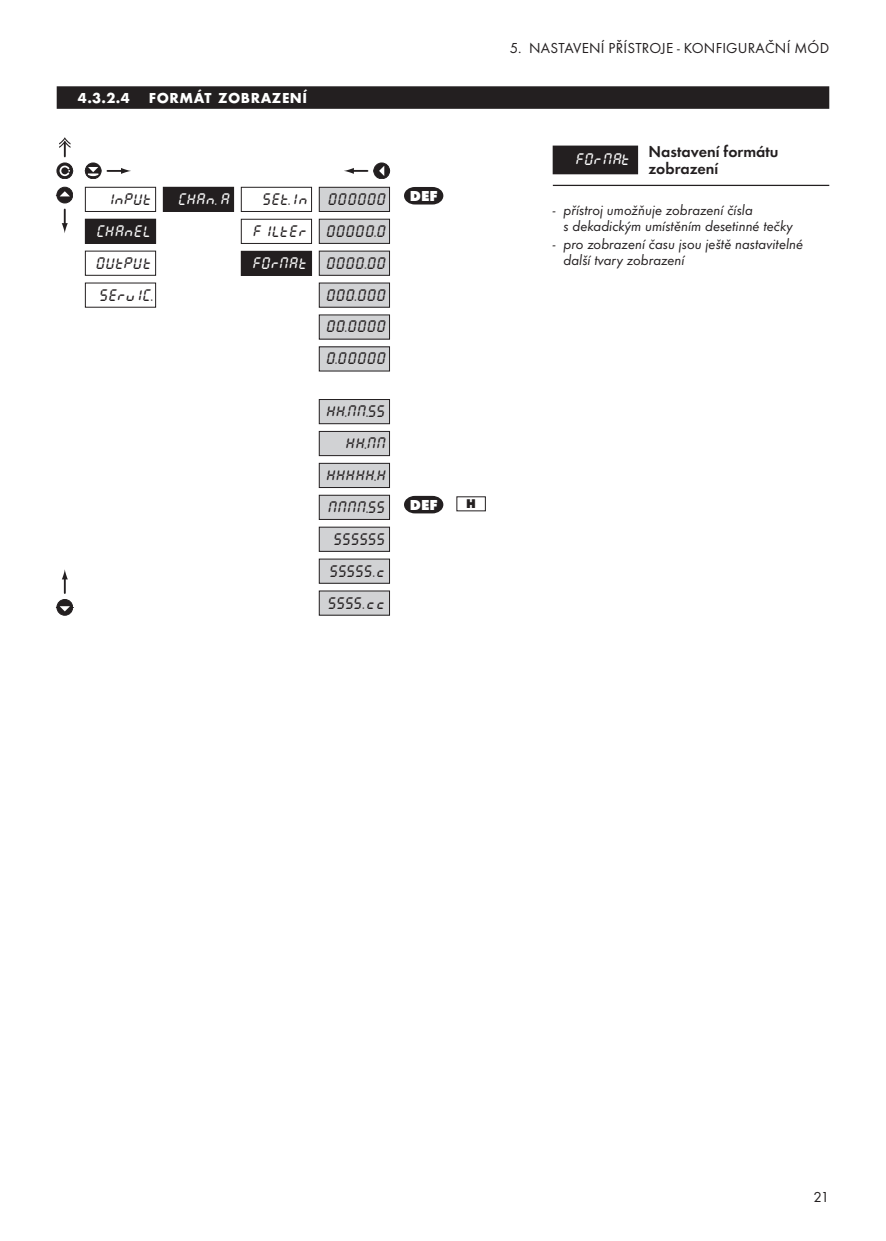
<style>
.page{position:relative;width:886px;height:1241px;background:#fff}
.page>*{position:absolute;margin:0;border:0;box-sizing:border-box;transform-origin:0 0}
.t1{font:17.5px/32px "LCD 7 seg";letter-spacing:.02em;color:#231f20;text-align:justify}
.t2{font:17.5px "LCD 7 seg";color:#fff}
.t3{font:600 16.25px/17.5px "Futura TOT";color:#231f20}
.t4{font:15px/16.2px "Futura TOT Book Obli";color:#231f20}
.t5{font:15px "Futura TOT";letter-spacing:.015em;color:#231f20}
.t6{font:700 15px "Futura TOT";letter-spacing:.04em;color:#fff}
.t7{font:700 15px "Futura TOT Extr";color:#fff}
.t8{font:700 13px "Futura TOT Extr";color:#231f20}
</style>
<div class="page">
<div style="left:57px;top:86px;width:772px;height:23px;background:#231f20"></div>
<hr style="left:553px;top:185px;width:276px;height:1px;background:#231f20">
<svg style="left:404px;top:187px;width:39px;height:17px"></svg>
<div style="left:319px;top:187px;width:70px;height:24px;background:#d1d2d4"></div>
<div style="left:319px;top:187px;width:71px;height:25px;border:1px solid #231f20"></div>
<div style="left:319px;top:219px;width:70px;height:24px;background:#d1d2d4"></div>
<div style="left:319px;top:219px;width:71px;height:25px;border:1px solid #231f20"></div>
<div style="left:319px;top:251px;width:70px;height:24px;background:#d1d2d4"></div>
<div style="left:319px;top:283px;width:70px;height:24px;background:#d1d2d4"></div>
<div style="left:319px;top:315px;width:70px;height:24px;background:#d1d2d4"></div>
<div style="left:319px;top:347px;width:70px;height:24px;background:#d1d2d4"></div>
<div style="left:319px;top:399px;width:70px;height:24px;background:#d1d2d4"></div>
<div style="left:319px;top:399px;width:71px;height:25px;border:1px solid #231f20"></div>
<div style="left:319px;top:559px;width:70px;height:24px;background:#d1d2d4"></div>
<div style="left:319px;top:527px;width:70px;height:24px;background:#d1d2d4"></div>
<div style="left:319px;top:526px;width:71px;height:25px;border:1px solid #231f20"></div>
<div style="left:319px;top:495px;width:70px;height:24px;background:#d1d2d4"></div>
<div style="left:319px;top:495px;width:71px;height:24px;border:1px solid #231f20"></div>
<div style="left:319px;top:463px;width:70px;height:24px;background:#d1d2d4"></div>
<div style="left:319px;top:463px;width:71px;height:25px;border:1px solid #231f20"></div>
<div style="left:319px;top:431px;width:70px;height:24px;background:#d1d2d4"></div>
<div style="left:319px;top:431px;width:71px;height:25px;border:1px solid #231f20"></div>
<div style="left:319px;top:591px;width:70px;height:24px;background:#d1d2d4"></div>
<svg style="left:404px;top:496px;width:39px;height:17px"></svg>
<div style="left:57px;top:187px;width:16px;height:16px;background:#231f20;border-radius:50%"></div>
<div style="left:57px;top:187px;width:16px;height:16px;border:1px solid #231f20;border-radius:50%"></div>
<svg style="left:57px;top:191px;width:16px;height:5px"></svg>
<svg style="left:62px;top:209px;width:6px;height:24px"></svg>
<div style="left:57px;top:599px;width:16px;height:16px;background:#231f20;border-radius:50%"></div>
<div style="left:57px;top:599px;width:16px;height:16px;border:1px solid #231f20;border-radius:50%"></div>
<svg style="left:56px;top:606px;width:18px;height:5px"></svg>
<svg style="left:62px;top:569px;width:6px;height:24px"></svg>
<div style="left:85px;top:163px;width:16px;height:16px;background:#231f20;border-radius:50%"></div>
<div style="left:85px;top:163px;width:16px;height:16px;border:1px solid #231f20;border-radius:50%"></div>
<svg style="left:84px;top:167px;width:47px;height:9px"></svg>
<div style="left:374px;top:163px;width:16px;height:16px;background:#231f20;border-radius:50%"></div>
<div style="left:374px;top:163px;width:16px;height:16px;border:1px solid #231f20;border-radius:50%"></div>
<svg style="left:373px;top:166px;width:18px;height:10px"></svg>
<svg style="left:344px;top:168px;width:23px;height:6px"></svg>
<svg style="left:57px;top:163px;width:16px;height:16px"></svg>
<div style="left:57px;top:163px;width:16px;height:16px;border:1px solid #231f20;border-radius:50%"></div>
<svg style="left:60px;top:165px;width:14px;height:11px"></svg>
<svg style="left:59px;top:137px;width:12px;height:19px"></svg>
<div style="left:85px;top:187px;width:71px;height:25px;border:1px solid #231f20"></div>
<div style="left:85px;top:219px;width:71px;height:24px;background:#231f20"></div>
<div style="left:85px;top:219px;width:71px;height:25px;border:1px solid #231f20"></div>
<div style="left:241px;top:187px;width:71px;height:25px;border:1px solid #231f20"></div>
<div style="left:241px;top:251px;width:70px;height:24px;background:#231f20"></div>
<div style="left:241px;top:251px;width:71px;height:25px;border:1px solid #231f20"></div>
<div style="left:241px;top:219px;width:71px;height:25px;border:1px solid #231f20"></div>
<div style="left:163px;top:187px;width:71px;height:24px;background:#231f20"></div>
<div style="left:163px;top:187px;width:71px;height:25px;border:1px solid #231f20"></div>
<div style="left:553px;top:146px;width:84px;height:28px;background:#231f20"></div>
<p class="t6" style="left:78px;top:92px;width:53px">4.3.2.4</p>
<p class="t6" style="left:149px;top:92px;width:160px">FORMÁT ZOBRAZENÍ</p>
<p class="t1" style="left:105px;top:183px;width:49px">INPUT</p>
<p class="t2" style="left:96px;top:220px;width:57px">CHANEL</p>
<p class="t1" style="left:95px;top:246px;width:58px">OUTPUT</p>
<p class="t1" style="left:99px;top:278px;width:56px">SERVIC.</p>
<p class="t2" style="left:178px;top:188px;width:53px">CHAN. A</p>
<p class="t1" style="left:262px;top:183px;width:47px">SETIn.</p>
<p class="t1" style="left:253px;top:215px;width:57px">FILTER</p>
<p class="t2" style="left:252px;top:252px;width:57px">FORMAT</p>
<p class="t1" style="left:327px;top:183px;width:60px">000000</p>
<p class="t7" style="left:410px;top:190px;width:29px">DEF</p>
<p class="t1" style="left:326px;top:215px;width:61px">00000.0<br>0000.00<br>000.000<br>00.0000<br>0.00000</p>
<p class="t1" style="left:326px;top:395px;width:61px">HH.MM.SS</p>
<p class="t1" style="left:345px;top:427px;width:42px">HH.MM</p>
<p class="t1" style="left:326px;top:458px;width:61px">HHHHH.H</p>
<p class="t1" style="left:327px;top:490px;width:60px">MMMM.SS</p>
<p class="t7" style="left:410px;top:499px;width:29px">DEF</p>
<p class="t8" style="left:466px;top:496px;width:11px">H</p>
<p class="t1" style="left:333px;top:522px;width:54px">SSSSSS</p>
<p class="t1" style="left:329px;top:554px;width:58px">SSSSS.c</p>
<p class="t1" style="left:327px;top:586px;width:60px">SSSS.cc</p>
<p class="t5" style="left:510px;top:42px;width:321px">5. NASTAVENÍ PŘÍSTROJE - KONFIGURAČNÍ MÓD</p>
<p class="t2" style="left:575px;top:149px;width:56px">FORMAT</p>
<p class="t3" style="left:648px;top:143px;width:132px">Nastavení formátu zobrazení</p>
<p class="t4" style="left:563px;top:203px;width:231px;text-indent:-11px">- přístroj umožňuje zobrazení čísla<br>s dekadickým umístěním desetinné tečky</p>
<p class="t4" style="left:563px;top:237px;width:241px;text-indent:-11px">- pro zobrazení času jsou ještě nastavitelné další tvary zobrazení</p>
<p class="t5" style="left:813px;top:1190px;width:17px">21</p>
</div>
